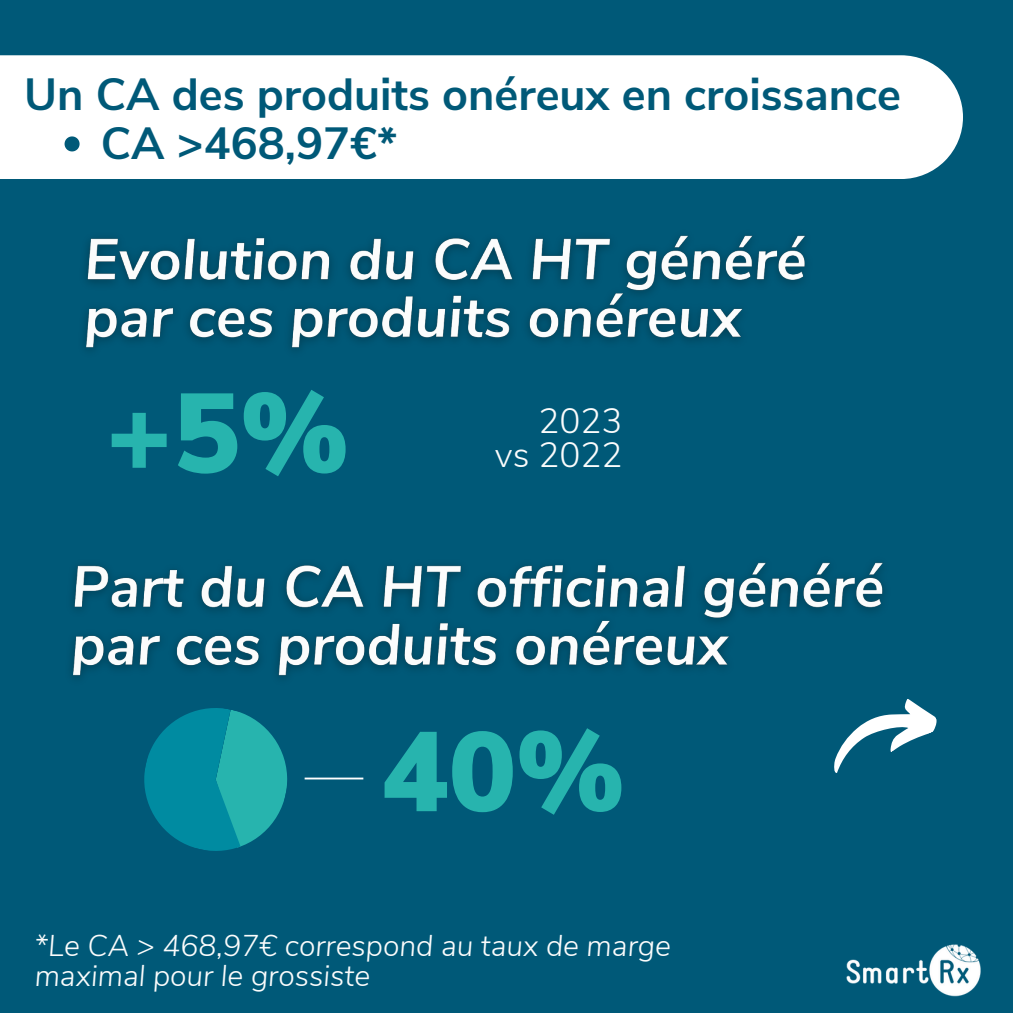
<style>
.page{position:relative;width:1013px;height:1013px;background:#fff}
.page>*{position:absolute;margin:0;border:0;box-sizing:border-box;transform-origin:0 0}
.t1{font:900 112.5px "Nunito Sans";color:#27b4ae}
.t2{font:700 45px/48.8px "Nunito Sans";color:#005978}
.t3{font:300 35px/34.8px "Nunito Sans";color:#fbfcfc;text-align:right}
.t4{font:italic 300 30px/30px "Nunito Sans";color:#fbfcfc}
</style>
<div class="page">
<div style="left:0;top:0;width:1012px;height:1012px;background:#005978"></div>
<img style="left:846px;top:944px;width:135px;height:53px">
<div style="left:0;top:55px;width:962px;height:124px;background:#fff"></div>
<svg style="left:65px;top:136px;width:15px;height:15px"></svg>
<img style="left:71px;top:562px;width:813px;height:116px">
<svg style="left:144px;top:708px;width:144px;height:143px"></svg>
<hr style="left:304px;top:777px;width:59px;height:2px;background:#fff">
<img style="left:84px;top:235px;width:722px;height:115px">
<svg style="left:834px;top:699px;width:102px;height:74px"></svg>
<h2 class="t2" style="left:101px;top:68px;width:801px;text-indent:-76px">Un CA des produits onéreux en croissance<br>CA &gt;468,97€*</h2>
<h1 class="t1" style="left:105px;top:351px;width:245px">+5%</h1>
<p class="t3" style="left:495px;top:401px;width:129px">2023<br>vs 2022</p>
<h1 class="t1" style="left:381px;top:689px;width:245px">40%</h1>
<p class="t4" style="left:35px;top:928px;width:638px">*Le CA &gt; 468,97€ correspond au taux de marge maximal pour le grossiste</p>
</div>
